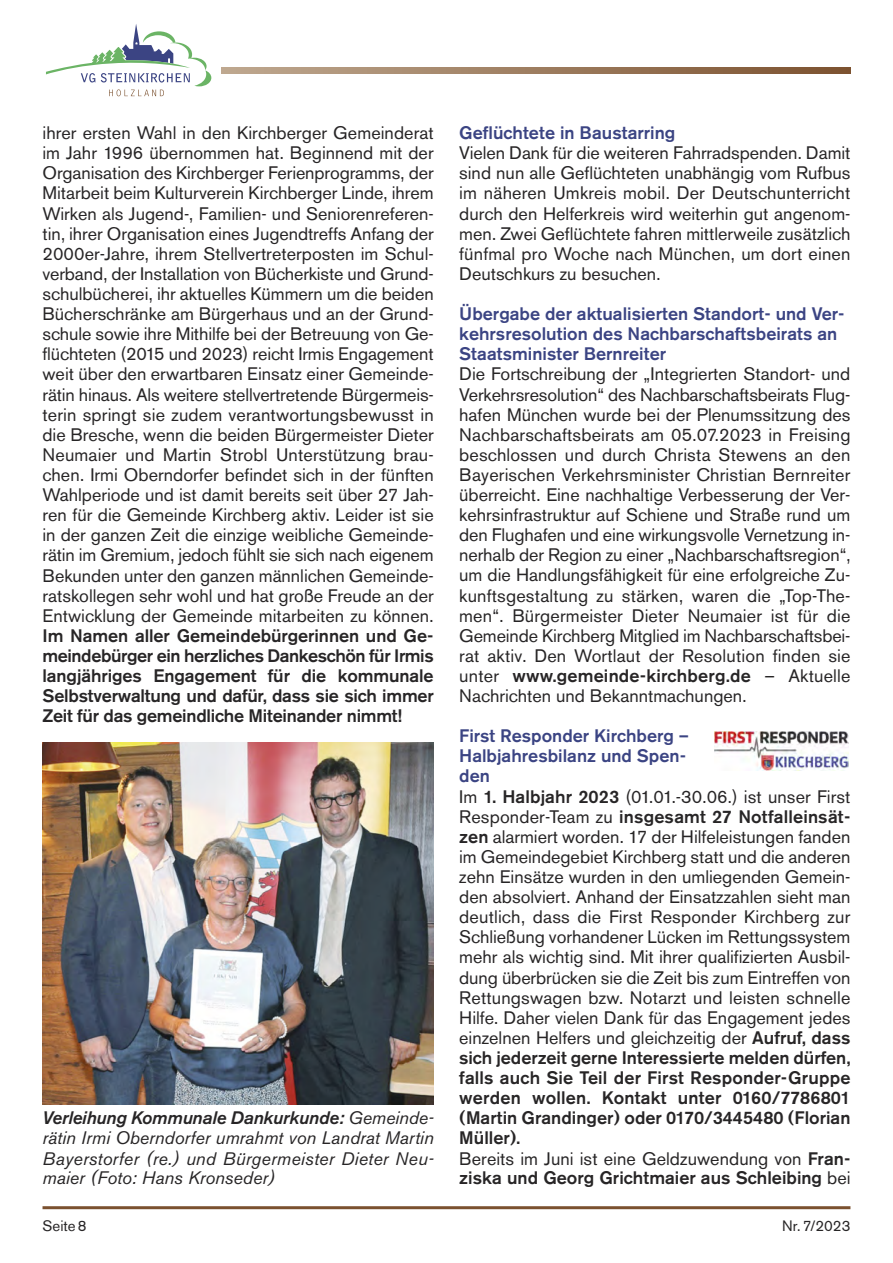
<style>
.page{position:relative;width:893px;height:1263px;background:#fff}
.page>*{position:absolute;margin:0;border:0;box-sizing:border-box;transform-origin:0 0}
.t1{font:18px/20.1px "Akzidenz Grotesk BQ";color:#272526;text-align:justify}
.t2{font:500 18px/20.1px "Akzidenz Grotesk BQ";letter-spacing:-.015em;color:#272526;text-align:justify}
.t3{font:italic 18px/20px "Akzidenz Grotesk BQ";letter-spacing:.01em;color:#272526;text-align:justify}
.t4{font:500 18px/20.1px "Akzidenz Grotesk BQ";color:#3b4483}
.t5{font:15px "Akzidenz Grotesk BQ";color:#272526}
.s1{font-weight:500}
.s2{font-weight:500;color:#3b4483}
</style>
<div class="page">
<svg style="left:46px;top:24px;width:165px;height:72px"></svg>
<hr style="left:43px;top:1206px;width:807px;height:3px;background:#7b512f">
<svg style="left:221px;top:67px;width:629px;height:6px;background:#9d7d5f"></svg>
<img style="left:42px;top:742px;width:392px;height:362px">
<img style="left:714px;top:731px;width:135px;height:39px">
<p class="t1" style="left:43px;top:123px;width:393px">ihrer ersten Wahl in den Kirchberger Gemeinderat im Jahr 1996 übernommen hat. Beginnend mit der Organisation des Kirchberger Ferienprogramms, der Mitarbeit beim Kulturverein Kirchberger Linde, ihrem Wirken als Jugend-, Familien- und Seniorenreferen&shy;tin, ihrer Organisation eines Jugendtreffs Anfang der 2000er-Jahre, ihrem Stellvertreterposten im Schul&shy;verband, der Installation von Bücherkiste und Grund&shy;schulbücherei, ihr aktuelles Kümmern um die beiden Bücherschränke am Bürgerhaus und an der Grund&shy;schule sowie ihre Mithilfe bei der Betreuung von Ge&shy;flüchteten (2015 und 2023) reicht Irmis Engagement weit über den erwartbaren Einsatz einer Gemeinde&shy;rätin hinaus. Als weitere stellvertretende Bürgermeis&shy;terin springt sie zudem verantwortungsbewusst in die Bresche, wenn die beiden Bürgermeister Dieter Neumaier und Martin Strobl Unterstützung brau&shy;chen. Irmi Oberndorfer befindet sich in der fünften Wahlperiode und ist damit bereits seit über 27 Jah&shy;ren für die Gemeinde Kirchberg aktiv. Leider ist sie in der ganzen Zeit die einzige weibliche Gemeinde&shy;rätin im Gremium, jedoch fühlt sie sich nach eigenem Bekunden unter den ganzen männlichen Gemeinde&shy;ratskollegen sehr wohl und hat große Freude an der Entwicklung der Gemeinde mitarbeiten zu können.</p>
<p class="t2" style="left:43px;top:625px;width:393px">Im Namen aller Gemeindebürgerinnen und Ge&shy;meindebürger ein herzliches Dankeschön für Irmis langjähriges Engagement für die kommunale Selbstverwaltung und dafür, dass sie sich immer Zeit für das gemeindliche Miteinander nimmt!</p>
<p class="t3" style="left:43px;top:1108px;width:393px"><span class="s1">Verleihung Kommunale Dankurkunde:</span> Gemeinde&shy;rätin Irmi Oberndorfer umrahmt von Landrat Martin Bayerstorfer (re.) und Bürgermeister Dieter Neu&shy;maier (Foto: Hans Kronseder)</p>
<p class="t4" style="left:459px;top:123px;width:218px">Geflüchtete in Baustarring</p>
<p class="t1" style="left:459px;top:143px;width:393px">Vielen Dank für die weiteren Fahrradspenden. Damit sind nun alle Geflüchteten unabhängig vom Rufbus im näheren Umkreis mobil. Der Deutschunterricht durch den Helferkreis wird weiterhin gut angenom&shy;men. Zwei Geflüchtete fahren mittlerweile zusätzlich fünfmal pro Woche nach München, um dort einen Deutschkurs zu besuchen.</p>
<p class="t4" style="left:459px;top:303px;width:387px">Übergabe der aktualisierten Standort- und Ver&shy;kehrsresolution des Nachbarschaftsbeirats an<br>Staatsminister Bernreiter</p>
<p class="t1" style="left:459px;top:364px;width:393px">Die Fortschreibung der „Integrierten Standort- und Verkehrsresolution“ des Nachbarschaftsbeirats Flug&shy;hafen München wurde bei der Plenumssitzung des Nachbarschaftsbeirats am 05.07.2023 in Freising beschlossen und durch Christa Stewens an den Bayerischen Verkehrsminister Christian Bernreiter überreicht. Eine nachhaltige Verbesserung der Ver&shy;kehrsinfrastruktur auf Schiene und Straße rund um den Flughafen und eine wirkungsvolle Vernetzung in&shy;nerhalb der Region zu einer „Nachbarschaftsregion“, um die Handlungsfähigkeit für eine erfolgreiche Zu&shy;kunftsgestaltung zu stärken, waren die „Top-The&shy;men“. Bürgermeister Dieter Neumaier ist für die Gemeinde Kirchberg Mitglied im Nachbarschaftsbei&shy;rat aktiv. Den Wortlaut der Resolution finden sie unter <span class="s1">www.gemeinde-kirchberg.de</span> – Aktuelle Nachrichten und Bekanntmachungen.</p>
<p class="t1" style="left:459px;top:726px;width:393px;text-align:left"><span class="s2">First Responder Kirchberg –<br>Halbjahresbilanz und Spen-<br>den<br></span>Im <span class="s1">1. Halbjahr 2023</span> (01.01.-30.06.) ist unser First Responder-Team zu <span class="s1">insgesamt 27 Notfalleinsät&shy;zen</span> alarmiert worden. 17 der Hilfeleistungen fanden im Gemeindegebiet Kirchberg statt und die anderen zehn Einsätze wurden in den umliegenden Gemein&shy;den absolviert. Anhand der Einsatzzahlen sieht man deutlich, dass die First Responder Kirchberg zur Schließung vorhandener Lücken im Rettungssystem mehr als wichtig sind. Mit ihrer qualifizierten Ausbil&shy;dung überbrücken sie die Zeit bis zum Eintreffen von Rettungswagen bzw. Notarzt und leisten schnelle Hilfe. Daher vielen Dank für das Engagement jedes einzelnen Helfers und gleichzeitig der <span class="s1">Aufruf, dass sich jederzeit gerne Interessierte melden dürfen, falls auch Sie Teil der First Responder-Gruppe werden wollen. Kontakt unter 0160/7786801 (Martin Grandinger) oder 0170/3445480 (Florian Müller).<br></span>Bereits im Juni ist eine Geldzuwendung von <span class="s1">Fran&shy;ziska und Georg Grichtmaier aus Schleibing</span> bei</p>
<p class="t5" style="left:43px;top:1217px;width:46px">Seite 8</p>
<p class="t5" style="left:782px;top:1217px;width:70px">Nr. 7/2023</p>
</div>
